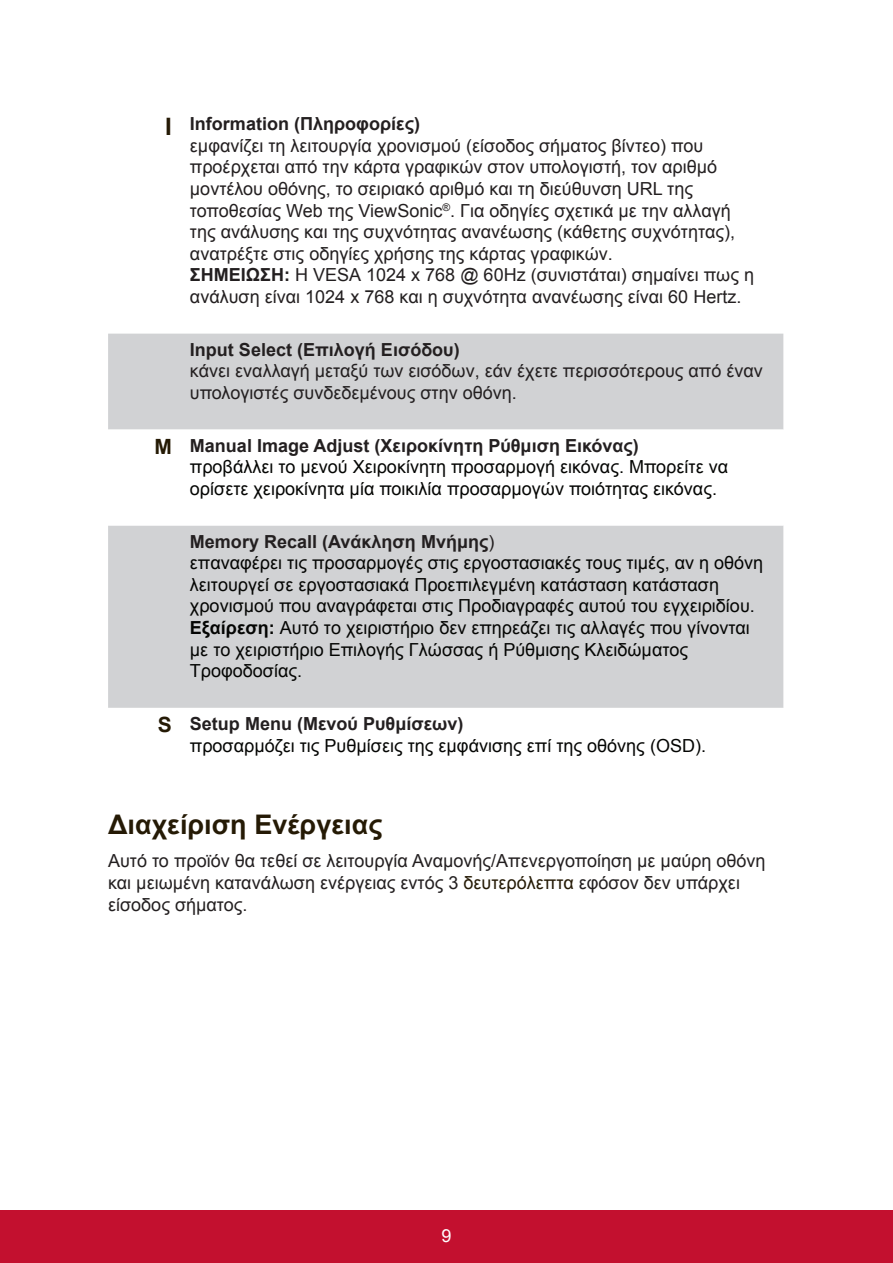
<style>
.page{position:relative;width:893px;height:1263px;background:#fff}
.page>*{position:absolute;margin:0;border:0;box-sizing:border-box;transform-origin:0 0}
.t1{font:700 27px "Arial";color:#251a05}
.t2{font:18px/21.6px "Arial";color:#231f20}
.t3{font:18px/21.6px "Arial";color:#040503}
.t4{font:700 18px "Arial";color:#231f20}
.t5{font:18px "Arial";color:#fff}
.s1{font-weight:700;font-size:24px;color:#251a05}
.s2{font-weight:700}
.s3{font-weight:700;font-size:21px;color:#251a05}
.s4{font-weight:700;color:#231f20}
.s5{color:#231f20}
.s6{color:#251a05}
</style>
<div class="page">
<div style="left:0;top:1210px;width:892px;height:53px;background:#c3102f"></div>
<div style="left:108px;top:334px;width:675px;height:95px;background:#d1d2d4"></div>
<svg style="left:108px;top:429px;width:675px;height:279px;fill:#d1d2d4"></svg>
<p class="t2" style="left:190px;top:113px;width:565px;text-indent:-25px"><span class="s1">I</span> <span class="s2">Information (Πληροφορίες)<br></span>εμφανίζει τη λειτουργία χρονισμού (είσοδος σήματος βίντεο) που προέρχεται από την κάρτα γραφικών στον υπολογιστή, τον αριθμό μοντέλου οθόνης, το σειριακό αριθμό και τη διεύθυνση URL της τοποθεσίας Web της ViewSonic<sup>®</sup>. Για οδηγίες σχετικά με την αλλαγή της ανάλυσης και της συχνότητας ανανέωσης (κάθετης συχνότητας), ανατρέξτε στις οδηγίες χρήσης της κάρτας γραφικών.<br><span class="s2">ΣΗΜΕΙΩΣΗ:</span> Η VESA 1024 x 768 @ 60Hz (συνιστάται) σημαίνει πως η ανάλυση είναι 1024 x 768 και η συχνότητα ανανέωσης είναι 60 Hertz.</p>
<p class="t4" style="left:190px;top:337px;width:271px">Input Select (Επιλογή Εισόδου)</p>
<p class="t2" style="left:190px;top:360px;width:574px">κάνει εναλλαγή μεταξύ των εισόδων, εάν έχετε περισσότερους από έναν υπολογιστές συνδεδεμένους στην οθόνη.</p>
<p class="t3" style="left:190px;top:435px;width:539px;text-indent:-35px"><span class="s3">M</span> <span class="s4">Manual Image Adjust (Χειροκίνητη Ρύθμιση Εικόνας)<br></span>προβάλλει το μενού Χειροκίνητη προσαρμογή εικόνας. Μπορείτε να ορίσετε χειροκίνητα μία ποικιλία προσαρμογών ποιότητας εικόνας.</p>
<p class="t3" style="left:190px;top:530px;width:574px"><span class="s4">Memory Recall (Ανάκληση Μνήμης</span><span class="s5">)<br></span>επαναφέρει τις προσαρμογές στις εργοστασιακές τους τιμές, αν η οθόνη λειτουργεί σε εργοστασιακά Προεπιλεγμένη κατάσταση κατάσταση χρονισμού που αναγράφεται στις Προδιαγραφές αυτού του εγχειριδίου.<br><span class="s2">Εξαίρεση:</span> Αυτό το χειριστήριο δεν επηρεάζει τις αλλαγές που γίνονται με το χειριστήριο Επιλογής Γλώσσας ή Ρύθμισης Κλειδώματος Τροφοδοσίας.</p>
<p class="t3" style="left:190px;top:713px;width:517px;text-indent:-32px"><span class="s3">S</span> <span class="s4">Setup Menu (Μενού Ρυθμίσεων)<br></span>προσαρμόζει τις Ρυθμίσεις της εμφάνισης επί της οθόνης (OSD).</p>
<h1 class="t1" style="left:108px;top:806px;width:275px">Διαχείριση Ενέργειας</h1>
<p class="t2" style="left:108px;top:850px;width:658px">Αυτό το προϊόν θα τεθεί σε λειτουργία Αναμονής/Απενεργοποίηση με μαύρη οθόνη και μειωμένη κατανάλωση ενέργειας εντός 3 <span class="s6">δευτερόλεπτα</span> εφόσον δεν υπάρχει είσοδος σήματος.</p>
<p class="t5" style="left:441px;top:1223px;width:12px">9</p>
</div>
